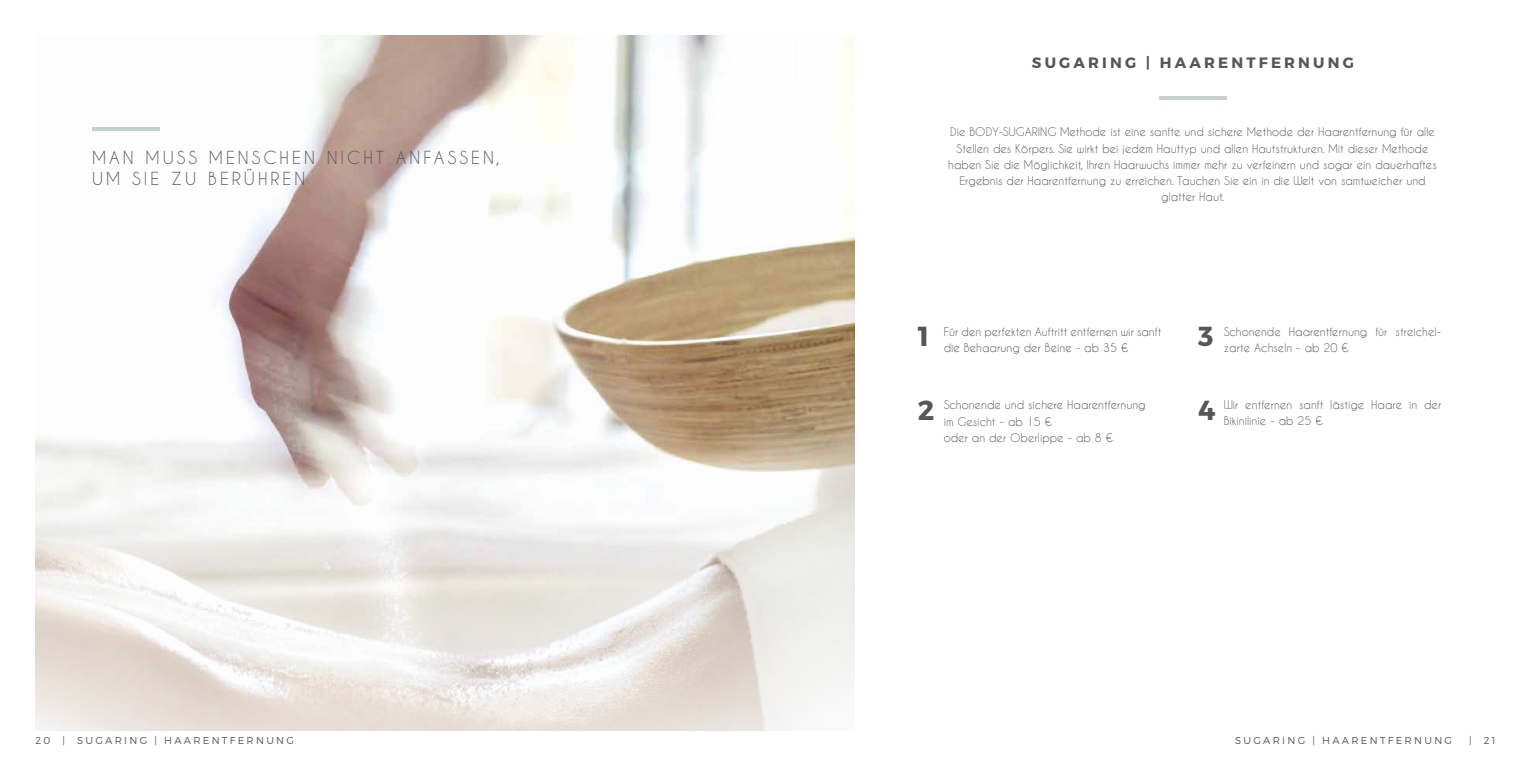
<style>
.page{position:relative;width:1531px;height:766px;background:#fff}
.page>*{position:absolute;margin:0;border:0;box-sizing:border-box;transform-origin:0 0}
.t1{font:700 27.5px "Montserrat";color:#565657}
.t2{font:16.88px "Caviar Dreams";letter-spacing:.18em;color:#565657}
.t3{font:700 15px "Montserrat";letter-spacing:.21em;color:#565657}
.t4{font:11.25px/16.2px "Caviar Dreams";color:#565657}
.t5{font:300 10px "Montserrat";letter-spacing:.23em;color:#565657}
</style>
<div class="page">
<hr style="left:1159px;top:96px;width:67px;height:4px;background:#c3d1cf">
<svg style="left:35px;top:35px;width:820px;height:696px"></svg>
<hr style="left:92px;top:128px;width:68px;height:3px;background:#c3d1cf">
<h2 class="t2" style="left:92px;top:148px;width:30px">Man</h2>
<h2 class="t2" style="left:146px;top:148px;width:14px">muss</h2>
<h2 class="t2" style="left:209px;top:148px;width:31px">Menschen</h2>
<h2 class="t2" style="left:327px;top:148px;width:13px">nicht</h2>
<h2 class="t2" style="left:396px;top:148px;width:14px">anfassen</h2>
<h2 class="t2" style="left:496px;top:148px;width:5px">,</h2>
<h2 class="t2" style="left:92px;top:168px;width:14px">um</h2>
<h2 class="t2" style="left:132px;top:168px;width:52px">Sie zu</h2>
<h2 class="t2" style="left:208px;top:168px;width:12px">ber</h2>
<h2 class="t2" style="left:244px;top:168px;width:27px">ühren</h2>
<p class="t5" style="left:35px;top:734px;width:70px">20 | SUGAR</p>
<p class="t5" style="left:124px;top:734px;width:15px">ING</p>
<p class="t5" style="left:154px;top:734px;width:20px">| HAAR</p>
<p class="t5" style="left:203px;top:734px;width:18px">ENTF</p>
<p class="t5" style="left:238px;top:734px;width:48px">ERN UNG</p>
<h3 class="t3" style="left:1032px;top:53px;width:27px">SUGA</h3>
<h3 class="t3" style="left:1088px;top:53px;width:266px">RING | HAA RENTF ERNU NG</h3>
<p class="t4" style="left:948px;top:124px;width:490px;text-align:center">Die BODY-SUGARING Methode ist eine sanfte und sichere Methode der Haarentfernung für alle Stellen des Körpers. Sie wirkt bei jedem Hauttyp und allen Hautstrukturen. Mit dieser Methode haben Sie die Möglichkeit, Ihren Haarwuchs immer mehr zu verfeinern und sogar ein dauerhaftes Ergebnis der Haarentfernung zu erreichen. Tauchen Sie ein in die Welt von samtweicher und glatter Haut.</p>
<h1 class="t1" style="left:918px;top:319px;width:13px">1</h1>
<p class="t4" style="left:944px;top:323px;width:219px">Für den perfekten Auftritt entfernen wir sanft die Behaarung der Beine - ab 35 €</p>
<h1 class="t1" style="left:918px;top:393px;width:18px">2</h1>
<p class="t4" style="left:944px;top:396px;width:204px">Schonende und sichere Haarentfernung im Gesicht - ab 15 €<br>oder an der Oberlippe - ab 8 €</p>
<h1 class="t1" style="left:1198px;top:319px;width:17px">3</h1>
<p class="t4" style="left:1223px;top:323px;width:219px">Schonende Haarentfernung für streichel&shy;zarte Achseln - ab 20 €</p>
<h1 class="t1" style="left:1198px;top:393px;width:19px">4</h1>
<p class="t4" style="left:1223px;top:396px;width:219px">Wir entfernen sanft lästige Haare in der<br>Bikinilinie - ab 25 €</p>
<p class="t5" style="left:1235px;top:734px;width:28px">SUGAR</p>
<p class="t5" style="left:1282px;top:734px;width:15px">ING</p>
<p class="t5" style="left:1312px;top:734px;width:20px">| HAAR</p>
<p class="t5" style="left:1361px;top:734px;width:18px">ENTF</p>
<p class="t5" style="left:1396px;top:734px;width:48px">ERN UNG</p>
<p class="t5" style="left:1469px;top:734px;width:28px">| 21</p>
</div>
